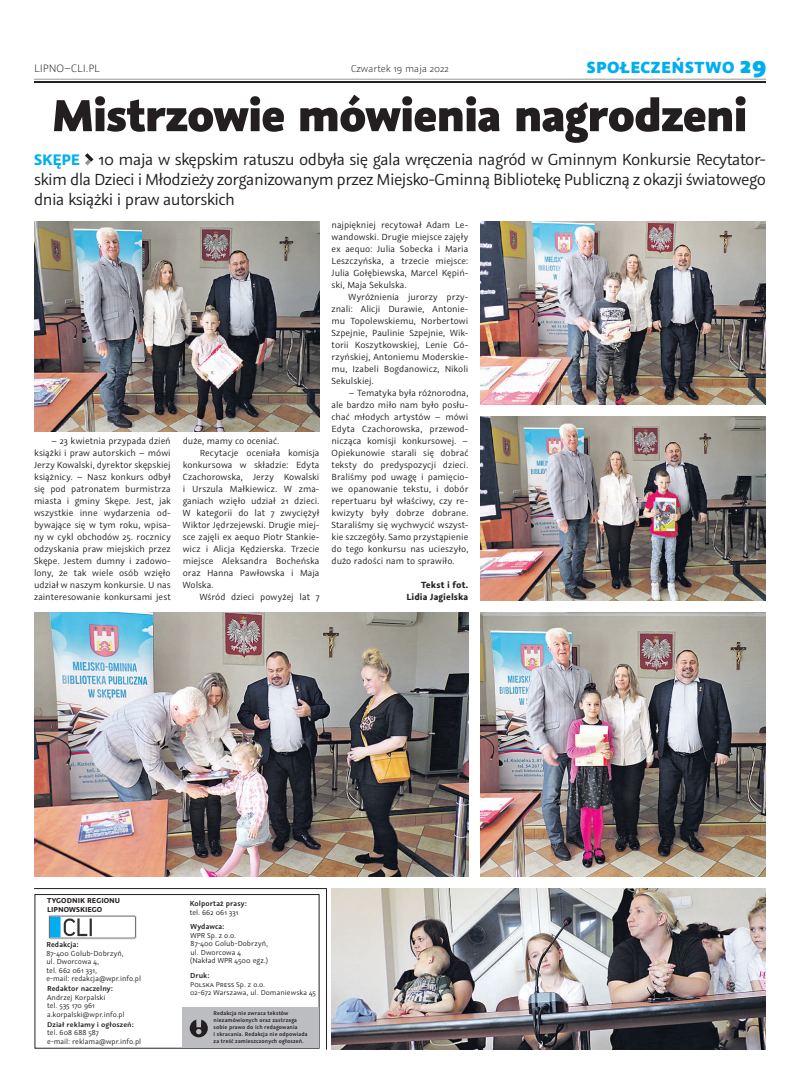
<style>
.page{position:relative;width:800px;height:1078px;background:#fff}
.page>*{position:absolute;margin:0;border:0;box-sizing:border-box;transform-origin:0 0}
.t1{font:800 50px "Graublau Sans";letter-spacing:-.025em;color:#231f20}
.t2{font:18px/20px "Graublau Sans";letter-spacing:-.03em;color:#231f20;text-align:justify}
.t3{font:800 18px "Graublau Sans";letter-spacing:.03em;color:#00aeef}
.t4{font:300 12px "Graublau Sans";color:#231f20}
.t5{font:300 11px "Graublau Sans";color:#231f20}
.t6{font:10px/12px "Graublau Sans";letter-spacing:-.005em;color:#231f20;text-align:justify}
.t7{font:700 10px/12px "Graublau Sans";letter-spacing:.005em;color:#231f20;text-align:right}
.t8{font:8.1px/8.5px "Graublau Sans";letter-spacing:.005em;color:#231f20}
.t9{font:600 8.1px "Graublau Sans";letter-spacing:.01em;color:#231f20}
.t10{font:8px/8.5px "Graublau Sans";letter-spacing:.005em;color:#231f20}
.t11{font:700 8px/8.5px "Graublau Sans";letter-spacing:.005em;color:#231f20}
.t12{font:600 8px "Graublau Sans";letter-spacing:.01em;color:#231f20}
.t13{font:7.9px/8.5px "Graublau Sans";letter-spacing:.005em;color:#231f20}
.t14{font:600 7.7px "Graublau Sans";letter-spacing:.015em;color:#231f20;scale:1.04 1}
.t15{font:600 6.1px/7.1px "Graublau Sans";letter-spacing:.02em;color:#231f20}
.s1{font-size:26px}
.s2{font-weight:700;font-size:17px;color:#00aeef}
</style>
<div class="page">
<hr style="left:34px;top:79px;width:731px;height:1px;background:#939598">
<hr style="left:34px;top:81px;width:731px;height:2px;background:#231f20">
<div style="left:34px;top:893px;width:285px;height:155px;border:1px solid #231f20"></div>
<svg style="left:48px;top:915px;width:88px;height:23px"></svg>
<div style="left:182px;top:1007px;width:136px;height:40px;background:#bcbdc0"></div>
<svg style="left:190px;top:1018px;width:18px;height:19px"></svg>
<svg style="left:196px;top:1018px;width:5px;height:16px"></svg>
<svg style="left:85px;top:153px;width:8px;height:12px"></svg>
<hr style="left:34px;top:888px;width:292px;height:1px;background:#231f20">
<hr style="left:326px;top:888px;width:1px;height:161px;background:#231f20">
<img style="left:331px;top:888px;width:434px;height:161px">
<img style="left:34px;top:612px;width:434px;height:264px">
<img style="left:34px;top:221px;width:285px;height:211px">
<img style="left:480px;top:612px;width:285px;height:264px">
<img style="left:480px;top:417px;width:285px;height:183px">
<img style="left:480px;top:221px;width:285px;height:184px">
<p class="t4" style="left:34px;top:61px;width:67px">LIPNO–CLI.PL</p>
<p class="t5" style="left:351px;top:62px;width:99px">Czwartek 19 maja 2022</p>
<h2 class="t3" style="left:586px;top:55px;width:181px">SPOŁECZEŃSTWO <span class="s1">29</span></h2>
<h1 class="t1" style="left:52px;top:82px;width:697px">Mistrzowie mówienia nagrodzeni</h1>
<p class="t2" style="left:34px;top:150px;width:733px"><span class="s2">SKĘPE</span> 10 maja w skępskim ratuszu odbyła się gala wręczenia nagród w Gminnym Konkursie Recytator&shy;skim dla Dzieci i Młodzieży zorganizowanym przez Miejsko-Gminną Bibliotekę Publiczną z okazji światowego dnia książki i praw autorskich</p>
<p class="t6" style="left:34px;top:435px;width:138px;text-indent:17px">– 23 kwietnia przypada dzień książki i praw autorskich – mówi Jerzy Kowalski, dyrektor skępskiej książnicy. – Nasz konkurs odbył się pod patronatem burmistrza miasta i gminy Skępe. Jest, jak wszystkie inne wydarzenia od&shy;bywające się w tym roku, wpisa&shy;ny w cykl obchodów 25. rocznicy odzyskania praw miejskich przez Skępe. Jestem dumny i zadowo&shy;lony, że tak wiele osób wzięło udział w naszym konkursie. U nas zainteresowanie konkursami jest</p>
<p class="t6" style="left:183px;top:435px;width:98px">duże, mamy co oceniać.</p>
<p class="t6" style="left:200px;top:447px;width:121px">Recytacje oceniała komisja</p>
<p class="t6" style="left:183px;top:459px;width:138px">konkursowa w składzie: Edyta</p>
<p class="t6" style="left:183px;top:471px;width:138px">Czachorowska, Jerzy Kowalski</p>
<p class="t6" style="left:183px;top:483px;width:138px">i Urszula Małkiewicz. W zma-</p>
<p class="t6" style="left:183px;top:495px;width:138px">ganiach wzięło udział 21 dzieci.</p>
<p class="t6" style="left:183px;top:507px;width:138px">W kategorii do lat 7 zwyciężył</p>
<p class="t6" style="left:183px;top:519px;width:138px">Wiktor Jędrzejewski. Drugie miej-</p>
<p class="t6" style="left:183px;top:531px;width:138px">sce zajęli ex aequo Piotr Stankie-</p>
<p class="t6" style="left:183px;top:543px;width:138px">wicz i Alicja Kędzierska. Trzecie</p>
<p class="t6" style="left:183px;top:555px;width:138px">miejsce Aleksandra Bocheńska</p>
<p class="t6" style="left:183px;top:567px;width:138px">oraz Hanna Pawłowska i Maja</p>
<p class="t6" style="left:183px;top:579px;width:32px">Wolska.</p>
<p class="t6" style="left:200px;top:591px;width:121px">Wśród dzieci powyżej lat 7</p>
<p class="t6" style="left:331px;top:219px;width:138px">najpiękniej recytował Adam Le&shy;wandowski. Drugie miejsce zajęły ex aequo: Julia Sobecka i Maria Leszczyńska, a trzecie miejsce:<br>Julia Gołębiewska, Marcel Kępiń&shy;ski, Maja Sekulska.</p>
<p class="t6" style="left:331px;top:291px;width:138px;text-indent:17px">Wyróżnienia jurorzy przy&shy;znali: Alicji Durawie, Antonie&shy;mu Topolewskiemu, Norbertowi Szpejnie, Paulinie Szpejnie, Wik&shy;torii Koszytkowskiej, Lenie Gó&shy;rzyńskiej, Antoniemu Moderskie&shy;mu, Izabeli Bogdanowicz, Nikoli Sekulskiej.</p>
<p class="t6" style="left:331px;top:387px;width:138px;text-indent:17px">– Tematyka była różnorodna, ale bardzo miło nam było posłu&shy;chać młodych artystów – mówi Edyta Czachorowska, przewod&shy;nicząca komisji konkursowej. – Opiekunowie starali się dobrać teksty do predyspozycji dzieci.<br>Braliśmy pod uwagę i pamięcio&shy;we opanowanie tekstu, i dobór repertuaru był właściwy, czy re&shy;kwizyty były dobrze dobrane.<br>Staraliśmy się wychwycić wszyst&shy;kie szczegóły. Samo przystąpienie do tego konkursu nas ucieszyło, dużo radości nam to sprawiło.</p>
<p class="t7" style="left:406px;top:579px;width:63px">Tekst i fot.<br>Lidia Jagielska</p>
<p class="t11" style="left:47px;top:896px;width:75px">Tygodnik Regionu<br>LIPNOWSKIEGO</p>
<p class="t9" style="left:46px;top:939px;width:34px">Redakcja:</p>
<p class="t8" style="left:46px;top:948px;width:96px">87-400 Golub-Dobrzyń,<br>ul. Dworcowa 4,<br>tel. 662 061 331,<br>e-mail: redakcja@wpr.info.pl</p>
<p class="t12" style="left:47px;top:983px;width:67px">Redaktor naczelny:</p>
<p class="t10" style="left:47px;top:992px;width:79px">Andrzej Korpalski<br>tel. 535 170 961 a.korpalski@wpr.info.pl</p>
<p class="t14" style="left:47px;top:1019px;width:85px">Dział reklamy i ogłoszeń:</p>
<p class="t8" style="left:47px;top:1028px;width:96px">tel. 608 688 587<br>e-mail: reklama@wpr.info.pl</p>
<p class="t9" style="left:190px;top:898px;width:59px">Kolportaż prasy:</p>
<p class="t8" style="left:190px;top:907px;width:50px">tel. 662 061 331</p>
<p class="t9" style="left:190px;top:921px;width:35px">Wydawca:</p>
<p class="t8" style="left:190px;top:930px;width:79px">WPR Sp. z o.o.<br>87-400 Golub-Dobrzyń, ul. Dworcowa 4 (Nakład WPR 4500 egz.)</p>
<p class="t9" style="left:190px;top:970px;width:21px">Druk:</p>
<p class="t13" style="left:190px;top:979px;width:127px">Polska Press Sp. z o.o.<br>02-672 Warszawa, ul. Domaniewska 45</p>
<p class="t15" style="left:213px;top:1009px;width:95px">Redakcja nie zwraca tekstów niezamówionych oraz zastrzega sobie prawo do ich redagowania<br>i skracania. Redakcja nie odpowiada za treść zamieszczonych ogłoszeń.</p>
</div>
